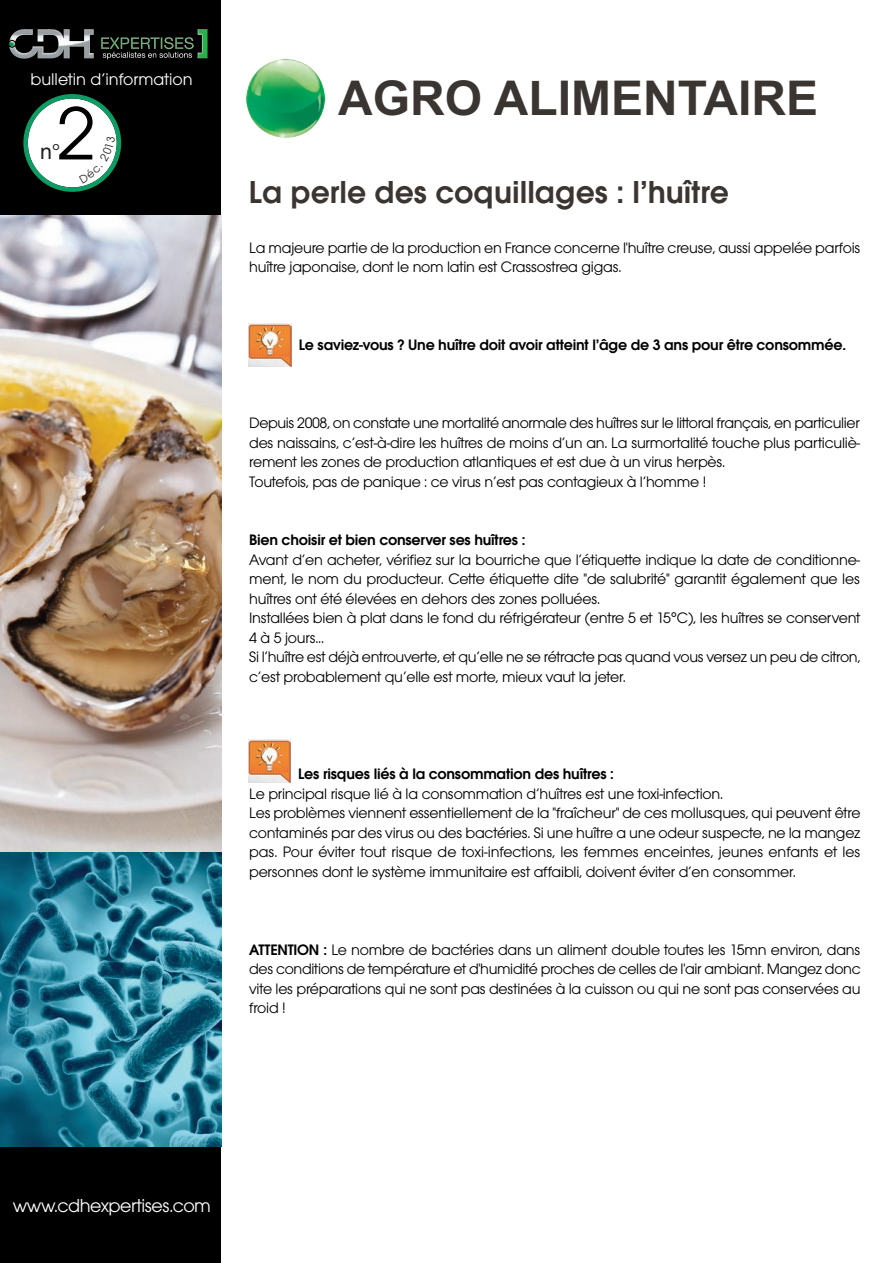
<style>
.page{position:relative;width:893px;height:1263px;background:#fff}
.page>*{position:absolute;margin:0;border:0;box-sizing:border-box;transform-origin:0 0}
.t1{font:78.3px "Avant Garde Gothic Itc T";color:#000}
.t2{font:700 48px "Arial";color:#3b3532}
.t3{font:600 33px "Avant Garde Gothic Itc T";color:#3b3532}
.t4{font:21.45px "Helvetica";color:#231f20}
.t5{font:19.5px "Avant Garde Gothic Itc T";letter-spacing:-.025em;color:#fff}
.t6{font:17.55px "Avant Garde Gothic Itc T";color:#fff}
.t7{font:15.75px/19.5px "Avant Garde Gothic Itc T";letter-spacing:-.015em;color:#000}
.t8{font:600 15.75px "Avant Garde Gothic Itc T";letter-spacing:-.015em;color:#000}
.s1{font-weight:600}
</style>
<div class="page">
<div style="left:0;top:0;width:221px;height:1263px;background:#000"></div>
<img style="left:246px;top:59px;width:79px;height:79px">
<img style="left:9px;top:29px;width:199px;height:30px">
<img style="left:249px;top:323px;width:42px;height:43px">
<img style="left:248px;top:739px;width:43px;height:43px">
<img style="left:0;top:216px;width:221px;height:636px">
<img style="left:0;top:852px;width:221px;height:294px">
<svg style="left:23px;top:94px;width:98px;height:98px"></svg>
<p class="t6" style="left:30px;top:68px;width:164px">bulletin d’information</p>
<h1 class="t1" style="left:57px;top:87px;width:41px">2</h1>
<h3 class="t4" style="left:40px;top:144px;width:22px">n°</h3>
<h2 class="t2" style="left:338px;top:70px;width:482px">AGRO ALIMENTAIRE</h2>
<h3 class="t3" style="left:249px;top:172px;width:482px">La perle des coquillages : l’huître</h3>
<p class="t7" style="left:249px;top:238px;width:613px">La majeure partie de la production en France concerne l'huître creuse, aussi appelée parfois huître japonaise, dont le nom latin est Crassostrea gigas.</p>
<p class="t8" style="left:299px;top:336px;width:549px">Le saviez-vous ? Une huître doit avoir atteint l’âge de 3 ans pour être consommée.</p>
<p class="t7" style="left:249px;top:413px;width:613px">Depuis 2008, on constate une mortalité anormale des huîtres sur le littoral français, en particulier des naissains, c’est-à-dire les huîtres de moins d’un an. La surmortalité touche plus particuliè&shy;rement les zones de production atlantiques et est due à un virus herpès.<br>Toutefois, pas de panique : ce virus n’est pas contagieux à l’homme !</p>
<p class="t8" style="left:249px;top:531px;width:278px">Bien choisir et bien conserver ses huîtres :</p>
<p class="t7" style="left:249px;top:550px;width:613px">Avant d’en acheter, vérifiez sur la bourriche que l’étiquette indique la date de conditionne&shy;ment, le nom du producteur. Cette étiquette dite "de salubrité" garantit également que les huîtres ont été élevées en dehors des zones polluées.<br>Installées bien à plat dans le fond du réfrigérateur (entre 5 et 15°C), les huîtres se conservent 4 à 5 jours...<br>Si l’huître est déjà entrouverte, et qu’elle ne se rétracte pas quand vous versez un peu de citron, c’est probablement qu’elle est morte, mieux vaut la jeter.</p>
<p class="t8" style="left:298px;top:765px;width:317px">Les risques liés à la consommation des huîtres :</p>
<p class="t7" style="left:249px;top:784px;width:613px">Le principal risque lié à la consommation d’huîtres est une toxi-infection.<br>Les problèmes viennent essentiellement de la "fraîcheur" de ces mollusques, qui peuvent être contaminés par des virus ou des bactéries. Si une huître a une odeur suspecte, ne la mangez pas. Pour éviter tout risque de toxi-infections, les femmes enceintes, jeunes enfants et les personnes dont le système immunitaire est affaibli, doivent éviter d’en consommer.</p>
<p class="t7" style="left:249px;top:940px;width:613px;text-align:justify"><span class="s1">ATTENTION :</span> Le nombre de bactéries dans un aliment double toutes les 15mn environ, dans des conditions de température et d'humidité proches de celles de l'air ambiant. Mangez donc vite les préparations qui ne sont pas destinées à la cuisson ou qui ne sont pas conservées au froid !</p>
<p class="t5" style="left:13px;top:1194px;width:200px">www.cdhexpertises.com</p>
</div>
